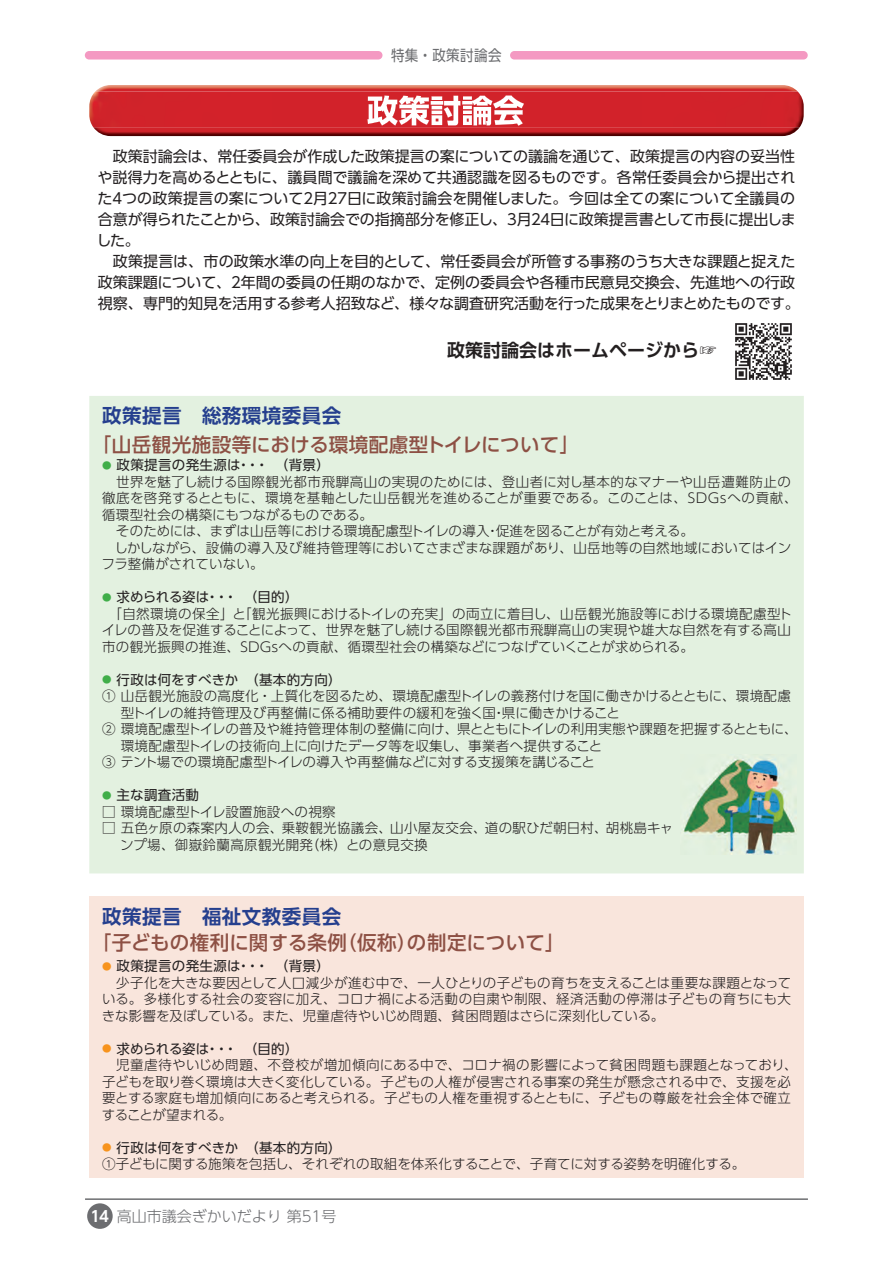
<style>
.page{position:relative;width:893px;height:1263px;background:#fff}
.page>*{position:absolute;margin:0;border:0;box-sizing:border-box;transform-origin:0 0}
.t1{font:500 19.5px "UD Shin Go Pro";letter-spacing:.015em;color:#8d5044}
.t2{font:700 19.5px "UD Shin Go Pro De";letter-spacing:.025em;color:#253f8e}
.t3{font:700 18px "UD Shin Go Pro De";color:#231f20}
.t4{font:15px/21px "UD Shin Go Pro";color:#231f20}
.t5{font:300 15px "UD Shin Go Pro";color:#6c6d70}
.t6{font:15px "UD Shin Go Pro";letter-spacing:.03em;color:#6c6d70;scale:.9 1}
.t7{font:300 13.5px/16.5px "UD Shin Go Pro";letter-spacing:.015em;color:#231f20}
.t8{font:300 13.5px/16.5px "UD Shin Go Pro";letter-spacing:-.005em;color:#231f20}
.t9{font:13.5px "UD Shin Go Pro";letter-spacing:.02em;color:#231f20}
.s1{font-weight:400;font-size:9.45px;color:#40ae49}
.s2{font-weight:400}
.s3{font-size:9.45px;color:#40ae49}
.s4{font-weight:400;font-size:9.45px;color:#f7931d}
.s5{font-family:"UD Shin Go Pro De";font-weight:700;color:#fff}
</style>
<div class="page">
<div style="left:510px;top:51px;width:298px;height:9px;background:#f499c2;border-radius:4px"></div>
<div style="left:85px;top:51px;width:297px;height:9px;background:#f499c2;border-radius:4px"></div>
<hr style="left:85px;top:1198px;width:723px;height:2px;background:#6c6d70">
<div style="left:87px;top:1203px;width:26px;height:26px;background:#6c6d70;border-radius:50%"></div>
<img style="left:95px;top:85px;width:703px;height:7px">
<img style="left:93px;top:127px;width:707px;height:9px">
<div style="left:89px;top:92px;width:715px;height:35px;background:#d2222a"></div>
<img style="left:367px;top:95px;width:157px;height:31px">
<div style="left:89px;top:396px;width:715px;height:477px;background:#e3f1e0"></div>
<div style="left:89px;top:896px;width:715px;height:282px;background:#f9e5dc"></div>
<img style="left:735px;top:323px;width:57px;height:57px">
<img style="left:680px;top:754px;width:116px;height:101px">
<p class="t6" style="left:391px;top:43px;width:124px">特集・政策討論会</p>
<p class="t4" style="left:96px;top:145px;width:705px">　政策討論会は、常任委員会が作成した政策提言の案についての議論を通じて、政策提言の内容の妥当性や説得力を高めるとともに、議員間で議論を深めて共通認識を図るものです。各常任委員会から提出された４つの政策提言の案について２月２７日に政策討論会を開催しました。今回は全ての案について全議員の合意が得られたことから、政策討論会での指摘部分を修正し、３月２４日に政策提言書として市長に提出しました。<br>　政策提言は、市の政策水準の向上を目的として、常任委員会が所管する事務のうち大きな課題と捉えた政策課題について、２年間の委員の任期のなかで、定例の委員会や各種市民意見交換会、先進地への行政視察、専門的知見を活用する参考人招致など、様々な調査研究活動を行った成果をとりまとめたものです。</p>
<h2 class="t3" style="left:447px;top:336px;width:271px">政策討論会はホームページから☞</h2>
<h1 class="t2" style="left:102px;top:400px;width:241px">政策提言　総務環境委員会</h1>
<h1 class="t1" style="left:92px;top:428px;width:489px">「山岳観光施設等における環境配慮型トイレについて」</h1>
<p class="t7" style="left:101px;top:456px;width:698px"><span class="s1">●</span> <span class="s2">政策提言の発生源は・・・　（背景）<br></span>　世界を魅了し続ける国際観光都市飛騨高山の実現のためには、登山者に対し基本的なマナーや山岳遭難防止の徹底を啓発するとともに、環境を基軸とした山岳観光を進めることが重要である。このことは、ＳＤＧｓへの貢献、循環型社会の構築にもつながるものである。<br>　そのためには、まずは山岳等における環境配慮型トイレの導入・促進を図ることが有効と考える。<br>　しかしながら、設備の導入及び維持管理等においてさまざまな課題があり、山岳地等の自然地域においてはインフラ整備がされていない。</p>
<p class="t7" style="left:102px;top:588px;width:692px"><span class="s1">●</span> <span class="s2">求められる姿は・・・　（目的）<br></span>　「自然環境の保全」と「観光振興におけるトイレの充実」の両立に着目し、山岳観光施設等における環境配慮型トイレの普及を促進することによって、世界を魅了し続ける国際観光都市飛騨高山の実現や雄大な自然を有する高山市の観光振興の推進、ＳＤＧｓへの貢献、循環型社会の構築などにつなげていくことが求められる。</p>
<p class="t9" style="left:102px;top:669px;width:241px"><span class="s3">●</span> 行政は何をすべきか　（基本的方向）</p>
<p class="t7" style="left:102px;top:687px;width:690px">① 山岳観光施設の高度化・上質化を図るため、環境配慮型トイレの義務付けを国に働きかけるとともに、環境配慮</p>
<p class="t8" style="left:121px;top:704px;width:501px">型トイレの維持管理及び再整備に係る補助要件の緩和を強く国・県に働きかけること</p>
<p class="t7" style="left:102px;top:720px;width:697px">② 環境配慮型トイレの普及や維持管理体制の整備に向け、県とともにトイレの利用実態や課題を把握するとともに、</p>
<p class="t7" style="left:121px;top:737px;width:483px">環境配慮型トイレの技術向上に向けたデータ等を収集し、事業者へ提供すること</p>
<p class="t8" style="left:102px;top:753px;width:495px">③ テント場での環境配慮型トイレの導入や再整備などに対する支援策を講じること</p>
<p class="t9" style="left:102px;top:784px;width:99px"><span class="s3">●</span> 主な調査活動</p>
<p class="t7" style="left:102px;top:803px;width:235px">□ 環境配慮型トイレ設置施設への視察</p>
<p class="t7" style="left:120px;top:819px;width:554px;text-indent:-18px">□ 五色ヶ原の森案内人の会、乗鞍観光協議会、山小屋友交会、道の駅ひだ朝日村、胡桃島キャンプ場、御嶽鈴蘭高原観光開発（株）との意見交換</p>
<h1 class="t2" style="left:102px;top:901px;width:241px">政策提言　福祉文教委員会</h1>
<h1 class="t1" style="left:92px;top:927px;width:474px">「子どもの権利に関する条例（仮称）の制定について」</h1>
<p class="t7" style="left:102px;top:957px;width:691px"><span class="s4">●</span> <span class="s2">政策提言の発生源は・・・　（背景）<br></span>　少子化を大きな要因として人口減少が進む中で、一人ひとりの子どもの育ちを支えることは重要な課題となっている。多様化する社会の変容に加え、コロナ禍による活動の自粛や制限、経済活動の停滞は子どもの育ちにも大きな影響を及ぼしている。また、児童虐待やいじめ問題、貧困問題はさらに深刻化している。</p>
<p class="t7" style="left:102px;top:1040px;width:697px"><span class="s4">●</span> <span class="s2">求められる姿は・・・　（目的）<br></span>　児童虐待やいじめ問題、不登校が増加傾向にある中で、コロナ禍の影響によって貧困問題も課題となっており、子どもを取り巻く環境は大きく変化している。子どもの人権が侵害される事案の発生が懸念される中で、支援を必要とする家庭も増加傾向にあると考えられる。子どもの人権を重視するとともに、子どもの尊厳を社会全体で確立することが望まれる。</p>
<p class="t8" style="left:102px;top:1139px;width:645px"><span class="s4">●</span> <span class="s2">行政は何をすべきか　（基本的方向）<br></span>①子どもに関する施策を包括し、それぞれの取組を体系化することで、子育てに対する姿勢を明確化する。</p>
<p class="t5" style="left:91px;top:1204px;width:247px"><span class="s5">14</span> 高山市議会ぎかいだより 第51号</p>
</div>
